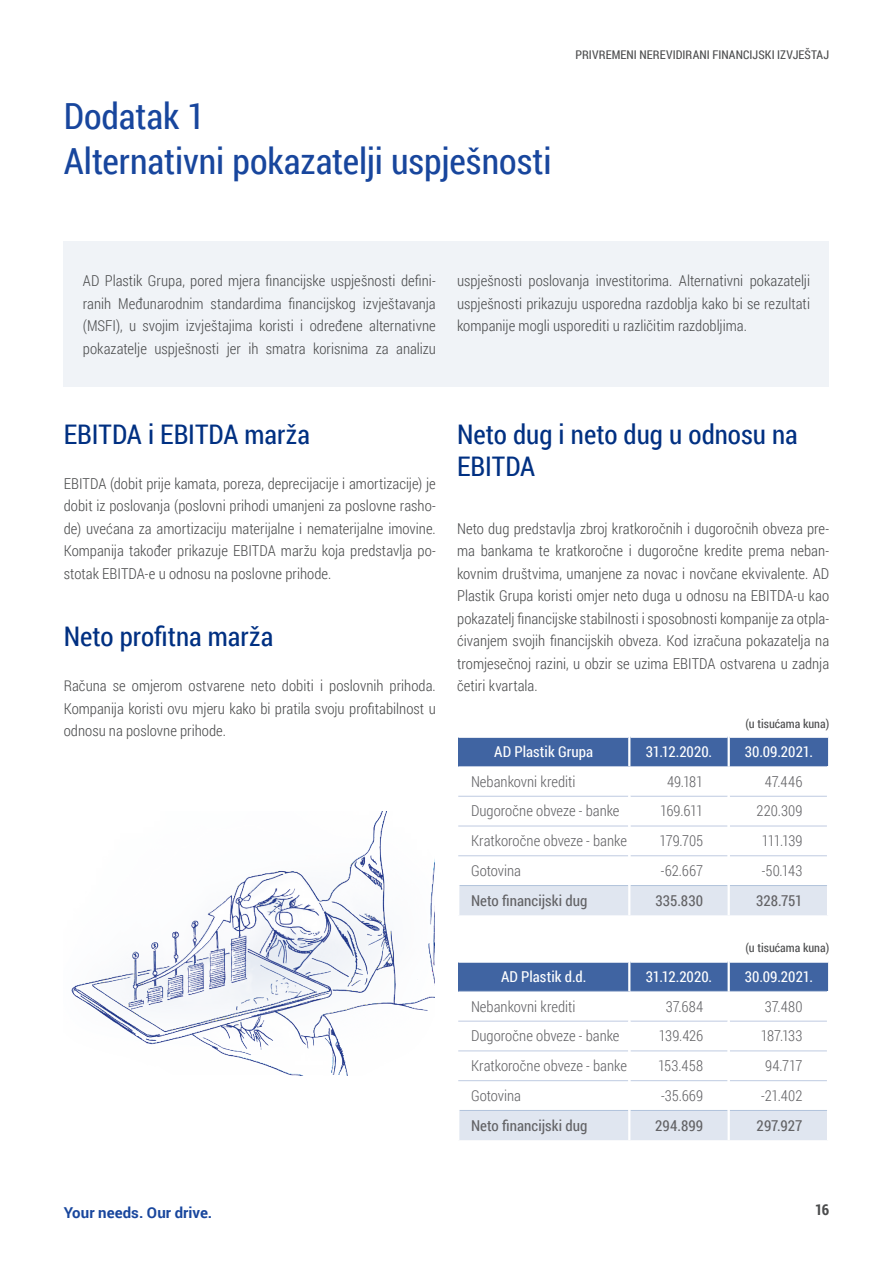
<style>
.page{position:relative;width:893px;height:1263px;background:#fff}
.page>*{position:absolute;margin:0;border:0;box-sizing:border-box;transform-origin:0 0}
.Head_1{font:36px "Roboto Condensed";color:#18469d}
.Head_1_18{font:27px/32.4px "Roboto Condensed";color:#003082}
.Body_Light{font:300 15px/22.5px "Roboto Condensed";color:#4b4c4d;text-align:justify}
._10_free_TAB_57_5_R{font:300 15px "Roboto Condensed";color:#636366}
.Tab_11_Head{font:15px "Roboto Condensed";color:#fff}
._10_free_TAB_57_5_R-2{font:15px "Roboto Condensed";letter-spacing:.005em;color:#636366}
.t1{font:700 15px "Roboto";letter-spacing:.005em;color:#18469d}
.t2{font:700 15px "Roboto Condensed";color:#4b4c4d}
.Note_Copy{font:12px "Roboto Condensed";color:#4b4c4d}
</style>
<div class="page">
<img style="left:71px;top:811px;width:363px;height:265px">
<div style="left:458px;top:737px;width:171px;height:29px;background:#4064a2"></div>
<div style="left:630px;top:738px;width:198px;height:28px;background:#4064a2"></div>
<div style="left:459px;top:886px;width:368px;height:29px;background:#e0e6f0"></div>
<hr style="left:458px;top:766px;width:170px;height:1px;background:#bfcbe1">
<hr style="left:630px;top:766px;width:98px;height:1px;background:#bfcbe1">
<hr style="left:730px;top:766px;width:97px;height:1px;background:#bfcbe1">
<hr style="left:458px;top:826px;width:170px;height:1px;background:#bfcbe1">
<hr style="left:630px;top:826px;width:98px;height:1px;background:#bfcbe1">
<hr style="left:730px;top:826px;width:97px;height:1px;background:#bfcbe1">
<hr style="left:458px;top:855px;width:170px;height:1px;background:#bfcbe1">
<hr style="left:630px;top:855px;width:98px;height:1px;background:#bfcbe1">
<hr style="left:730px;top:855px;width:97px;height:1px;background:#bfcbe1">
<hr style="left:630px;top:885px;width:98px;height:1px;background:#b1c3db">
<hr style="left:730px;top:885px;width:97px;height:1px;background:#b1c3db">
<hr style="left:459px;top:885px;width:169px;height:1px;background:#b1c3db">
<hr style="left:628px;top:885px;width:2px;height:30px;background:#fff">
<hr style="left:728px;top:885px;width:2px;height:30px;background:#fff">
<hr style="left:628px;top:735px;width:2px;height:31px;background:#fff">
<hr style="left:728px;top:735px;width:2px;height:31px;background:#fff">
<hr style="left:458px;top:735px;width:170px;height:3px;background:#fff">
<hr style="left:458px;top:796px;width:170px;height:1px;background:#bfcbe1">
<hr style="left:630px;top:796px;width:98px;height:1px;background:#bfcbe1">
<hr style="left:730px;top:796px;width:97px;height:1px;background:#bfcbe1">
<div style="left:458px;top:961px;width:171px;height:30px;background:#4064a2"></div>
<div style="left:630px;top:963px;width:198px;height:28px;background:#4064a2"></div>
<div style="left:459px;top:1111px;width:368px;height:29px;background:#e0e6f0"></div>
<hr style="left:458px;top:991px;width:170px;height:1px;background:#bfcbe1">
<hr style="left:630px;top:991px;width:98px;height:1px;background:#bfcbe1">
<hr style="left:730px;top:991px;width:97px;height:1px;background:#bfcbe1">
<hr style="left:458px;top:1050px;width:170px;height:1px;background:#bfcbe1">
<hr style="left:630px;top:1050px;width:98px;height:1px;background:#bfcbe1">
<hr style="left:730px;top:1050px;width:97px;height:1px;background:#bfcbe1">
<hr style="left:458px;top:1080px;width:170px;height:1px;background:#bfcbe1">
<hr style="left:630px;top:1080px;width:98px;height:1px;background:#bfcbe1">
<hr style="left:730px;top:1080px;width:97px;height:1px;background:#bfcbe1">
<hr style="left:630px;top:1110px;width:98px;height:1px;background:#b1c3db">
<hr style="left:730px;top:1110px;width:97px;height:1px;background:#b1c3db">
<hr style="left:459px;top:1110px;width:169px;height:1px;background:#b1c3db">
<hr style="left:628px;top:1110px;width:2px;height:30px;background:#fff">
<hr style="left:728px;top:1110px;width:2px;height:30px;background:#fff">
<hr style="left:628px;top:960px;width:2px;height:31px;background:#fff">
<hr style="left:728px;top:960px;width:2px;height:31px;background:#fff">
<hr style="left:458px;top:960px;width:170px;height:3px;background:#fff">
<hr style="left:458px;top:1021px;width:170px;height:1px;background:#bfcbe1">
<hr style="left:630px;top:1021px;width:98px;height:1px;background:#bfcbe1">
<hr style="left:730px;top:1021px;width:97px;height:1px;background:#bfcbe1">
<div style="left:64px;top:241px;width:765px;height:146px;background:#f0f3f7"></div>
<p class="Head_1" style="left:64px;top:91px;width:143px">Dodatak 1</p>
<p class="Head_1" style="left:64px;top:136px;width:489px">Alternativni pokazatelji uspješnosti</p>
<p class="Note_Copy" style="left:575px;top:47px;width:255px">PRIVREMENI NEREVIDIRANI FINANCIJSKI IZVJEŠTAJ</p>
<p class="Body_Light" style="left:83px;top:269px;width:354px">AD Plastik Grupa, pored mjera financijske uspješnosti defini&shy;ranih Međunarodnim standardima financijskog izvještavanja (MSFI), u svojim izvještajima koristi i određene alternativne pokazatelje uspješnosti jer ih smatra korisnima za analizu</p>
<p class="Body_Light" style="left:457px;top:269px;width:354px">uspješnosti poslovanja investitorima. Alternativni pokazatelji uspješnosti prikazuju usporedna razdoblja kako bi se rezultati kompanije mogli usporediti u različitim razdobljima.</p>
<p class="Head_1_18" style="left:64px;top:417px;width:248px">EBITDA i EBITDA marža</p>
<p class="Body_Light" style="left:64px;top:472px;width:374px">EBITDA (dobit prije kamata, poreza, deprecijacije i amortizacije) je dobit iz poslovanja (poslovni prihodi umanjeni za poslovne rasho&shy;de) uvećana za amortizaciju materijalne i nematerijalne imovine.<br>Kompanija također prikazuje EBITDA maržu koja predstavlja po&shy;stotak EBITDA-e u odnosu na poslovne prihode.</p>
<p class="Head_1_18" style="left:64px;top:620px;width:211px">Neto profitna marža</p>
<p class="Body_Light" style="left:64px;top:674px;width:374px">Računa se omjerom ostvarene neto dobiti i poslovnih prihoda.<br>Kompanija koristi ovu mjeru kako bi pratila svoju profitabilnost u odnosu na poslovne prihode.</p>
<p class="Head_1_18" style="left:457px;top:417px;width:342px">Neto dug i neto dug u odnosu na<br>EBITDA</p>
<p class="Body_Light" style="left:457px;top:517px;width:374px">Neto dug predstavlja zbroj kratkoročnih i dugoročnih obveza pre&shy;ma bankama te kratkoročne i dugoročne kredite prema neban&shy;kovnim društvima, umanjene za novac i novčane ekvivalente. AD Plastik Grupa koristi omjer neto duga u odnosu na EBITDA-u kao pokazatelj financijske stabilnosti i sposobnosti kompanije za otpla&shy;ćivanjem svojih financijskih obveza. Kod izračuna pokazatelja na tromjesečnoj razini, u obzir se uzima EBITDA ostvarena u zadnja četiri kvartala.</p>
<p class="Note_Copy" style="left:745px;top:715px;width:85px">(u tisućama kuna)</p>
<p class="Tab_11_Head" style="left:494px;top:741px;width:100px">AD Plastik Grupa</p>
<p class="Tab_11_Head" style="left:646px;top:741px;width:68px">31.12.2020.</p>
<p class="Tab_11_Head" style="left:745px;top:741px;width:70px">30.09.2021.</p>
<p class="_10_free_TAB_57_5_R" style="left:471px;top:771px;width:106px">Nebankovni krediti</p>
<p class="_10_free_TAB_57_5_R" style="left:667px;top:771px;width:37px">49.181</p>
<p class="_10_free_TAB_57_5_R" style="left:765px;top:771px;width:39px">47.446</p>
<p class="_10_free_TAB_57_5_R" style="left:471px;top:801px;width:150px">Dugoročne obveze - banke</p>
<p class="_10_free_TAB_57_5_R" style="left:660px;top:801px;width:44px">169.611</p>
<p class="_10_free_TAB_57_5_R" style="left:757px;top:801px;width:47px">220.309</p>
<p class="_10_free_TAB_57_5_R" style="left:471px;top:830px;width:157px">Kratkoročne obveze - banke</p>
<p class="_10_free_TAB_57_5_R" style="left:659px;top:830px;width:45px">179.705</p>
<p class="_10_free_TAB_57_5_R" style="left:762px;top:830px;width:42px">111.139</p>
<p class="_10_free_TAB_57_5_R" style="left:471px;top:860px;width:52px">Gotovina</p>
<p class="_10_free_TAB_57_5_R" style="left:661px;top:860px;width:44px">-62.667</p>
<p class="_10_free_TAB_57_5_R" style="left:762px;top:860px;width:42px">-50.143</p>
<p class="_10_free_TAB_57_5_R-2" style="left:471px;top:890px;width:118px">Neto financijski dug</p>
<p class="_10_free_TAB_57_5_R-2" style="left:655px;top:890px;width:49px">335.830</p>
<p class="_10_free_TAB_57_5_R-2" style="left:756px;top:890px;width:48px">328.751</p>
<p class="Note_Copy" style="left:745px;top:939px;width:85px">(u tisućama kuna)</p>
<p class="Tab_11_Head" style="left:501px;top:966px;width:87px">AD Plastik d.d.</p>
<p class="Tab_11_Head" style="left:646px;top:966px;width:68px">31.12.2020.</p>
<p class="Tab_11_Head" style="left:745px;top:966px;width:70px">30.09.2021.</p>
<p class="_10_free_TAB_57_5_R" style="left:471px;top:996px;width:106px">Nebankovni krediti</p>
<p class="_10_free_TAB_57_5_R" style="left:666px;top:996px;width:39px">37.684</p>
<p class="_10_free_TAB_57_5_R" style="left:765px;top:996px;width:39px">37.480</p>
<p class="_10_free_TAB_57_5_R" style="left:471px;top:1026px;width:150px">Dugoročne obveze - banke</p>
<p class="_10_free_TAB_57_5_R" style="left:659px;top:1026px;width:46px">139.426</p>
<p class="_10_free_TAB_57_5_R" style="left:761px;top:1026px;width:43px">187.133</p>
<p class="_10_free_TAB_57_5_R" style="left:471px;top:1055px;width:157px">Kratkoročne obveze - banke</p>
<p class="_10_free_TAB_57_5_R" style="left:658px;top:1055px;width:46px">153.458</p>
<p class="_10_free_TAB_57_5_R" style="left:765px;top:1055px;width:39px">94.717</p>
<p class="_10_free_TAB_57_5_R" style="left:471px;top:1085px;width:52px">Gotovina</p>
<p class="_10_free_TAB_57_5_R" style="left:661px;top:1085px;width:44px">-35.669</p>
<p class="_10_free_TAB_57_5_R" style="left:761px;top:1085px;width:43px">-21.402</p>
<p class="_10_free_TAB_57_5_R-2" style="left:471px;top:1115px;width:118px">Neto financijski dug</p>
<p class="_10_free_TAB_57_5_R-2" style="left:655px;top:1115px;width:49px">294.899</p>
<p class="_10_free_TAB_57_5_R-2" style="left:757px;top:1115px;width:47px">297.927</p>
<p class="t1" style="left:64px;top:1202px;width:150px">Your needs. Our drive.</p>
<p class="t2" style="left:815px;top:1199px;width:16px">16</p>
</div>
